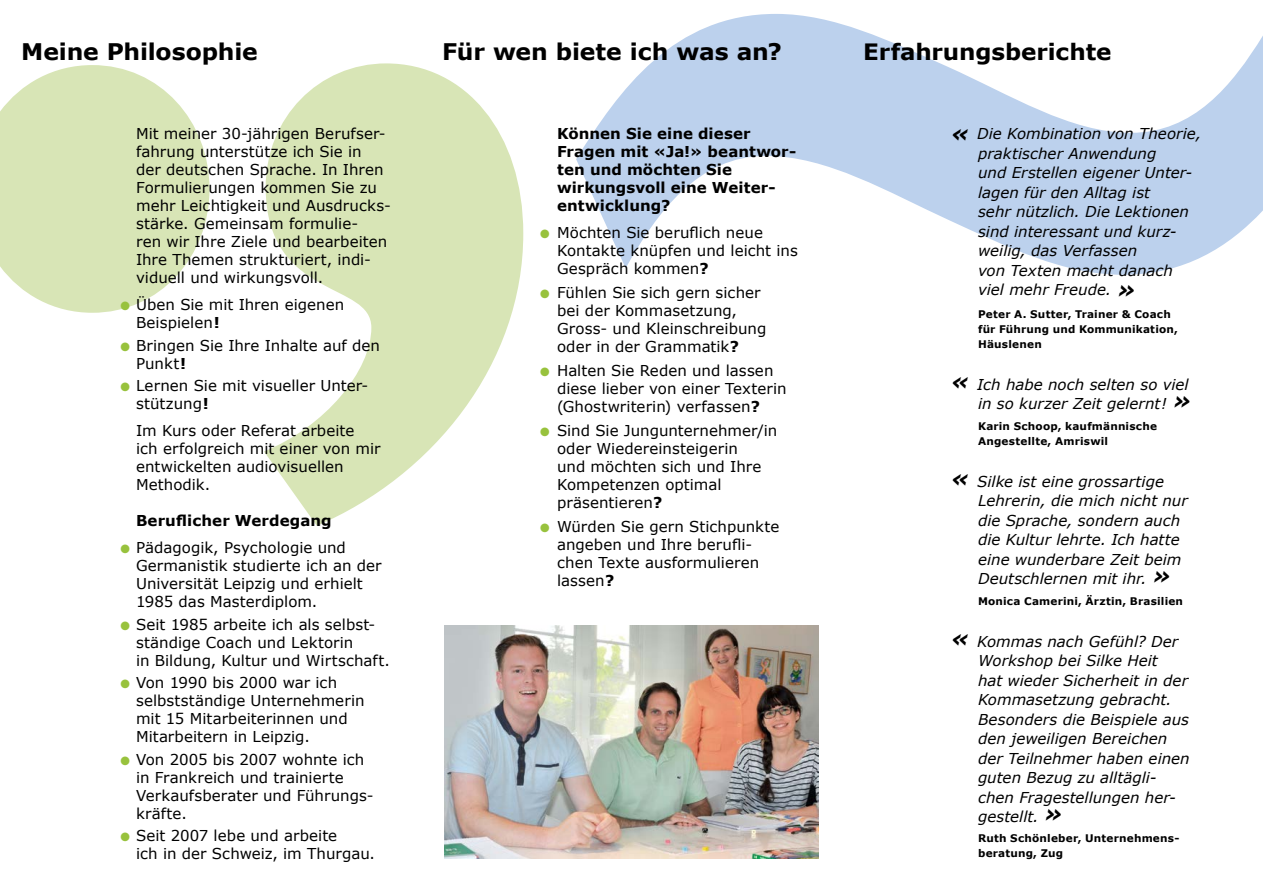
<style>
.page{position:relative;width:1263px;height:893px;background:#fff}
.page>*{position:absolute;margin:0;border:0;box-sizing:border-box;transform-origin:0 0}
.t1{font:700 22.8px "Verdana";letter-spacing:-.005em;color:#000}
.t2{font:700 22.5px "Verdana";letter-spacing:-.005em;color:#000}
.t3{font:15px/18px "Verdana";letter-spacing:.005em;color:#000}
.t4{font:italic 15px/19.5px "Verdana";color:#000}
.t5{font:700 15px/18px "Verdana";letter-spacing:.005em;color:#000}
.t6{font:12px "Zapf Dingbats ITC";color:#98c23d}
.t7{font:700 10.5px/15px "Verdana";letter-spacing:.02em;color:#000}
.s1{font-weight:700}
.s2{font-weight:700;font-size:22.5px}
</style>
<div class="page">
<svg style="left:0;top:65px;width:209px;height:248px;fill:#d8e5b6"></svg>
<svg style="left:264px;top:63px;width:259px;height:463px;fill:#d8e5b6"></svg>
<svg style="left:576px;top:14px;width:687px;height:261px;fill:#bcd1ed"></svg>
<img style="left:444px;top:625px;width:375px;height:234px">
<h1 class="t1" style="left:21px;top:36px;width:238px">Meine Philosophie</h1>
<h1 class="t1" style="left:442px;top:36px;width:341px">Für wen biete ich was an?</h1>
<h2 class="t2" style="left:863px;top:36px;width:250px">Erfahrungsberichte</h2>
<p class="t3" style="left:136px;top:124px;width:256px">Mit meiner 30-jährigen Berufser&shy;fahrung unterstütze ich Sie in<br>der deutschen Sprache. In Ihren<br>Formulierungen kommen Sie zu mehr Leichtigkeit und Ausdrucks&shy;stärke. Gemeinsam formulie-<br>ren wir Ihre Ziele und bearbeiten<br>Ihre Themen strukturiert, indi&shy;viduell und wirkungsvoll.</p>
<p class="t3" style="left:136px;top:295px;width:210px">Üben Sie mit Ihren eigenen<br>Beispielen<span class="s1">!</span></p>
<p class="t3" style="left:136px;top:336px;width:245px">Bringen Sie Ihre Inhalte auf den<br>Punkt<span class="s1">!</span></p>
<p class="t3" style="left:136px;top:376px;width:234px">Lernen Sie mit visueller Unter&shy;stützung<span class="s1">!</span></p>
<p class="t3" style="left:136px;top:421px;width:246px">Im Kurs oder Referat arbeite<br>ich erfolgreich mit einer von mir entwickelten audiovisuellen<br>Methodik.</p>
<p class="t5" style="left:136px;top:511px;width:197px">Beruflicher Werdegang</p>
<p class="t3" style="left:136px;top:538px;width:247px">Pädagogik, Psychologie und<br>Germanistik studierte ich an der<br>Universität Leipzig und erhielt<br>1985 das Masterdiplom.</p>
<p class="t3" style="left:136px;top:615px;width:255px">Seit 1985 arbeite ich als selbst&shy;ständige Coach und Lektorin<br>in Bildung, Kultur und Wirtschaft.</p>
<p class="t3" style="left:136px;top:673px;width:230px">Von 1990 bis 2000 war ich selbstständige Unternehmerin mit 15 Mitarbeiterinnen und<br>Mitarbeitern in Leipzig.</p>
<p class="t3" style="left:136px;top:750px;width:239px">Von 2005 bis 2007 wohnte ich in Frankreich und trainierte<br>Verkaufsberater und Führungs&shy;kräfte.</p>
<p class="t3" style="left:136px;top:826px;width:240px">Seit 2007 lebe und arbeite<br>ich in der Schweiz, im Thurgau.</p>
<p class="t6" style="left:120px;top:300px;width:11px">●</p>
<p class="t6" style="left:120px;top:341px;width:11px">●</p>
<p class="t6" style="left:120px;top:381px;width:11px">●</p>
<p class="t6" style="left:120px;top:543px;width:11px">●</p>
<p class="t6" style="left:120px;top:620px;width:11px">●</p>
<p class="t6" style="left:120px;top:678px;width:11px">●</p>
<p class="t6" style="left:120px;top:755px;width:11px">●</p>
<p class="t6" style="left:120px;top:831px;width:11px">●</p>
<p class="t6" style="left:540px;top:228px;width:11px">●</p>
<p class="t6" style="left:540px;top:288px;width:11px">●</p>
<p class="t6" style="left:540px;top:366px;width:11px">●</p>
<p class="t6" style="left:540px;top:426px;width:11px">●</p>
<p class="t6" style="left:540px;top:522px;width:11px">●</p>
<p class="t5" style="left:557px;top:124px;width:241px">Können Sie eine dieser<br>Fragen mit «Ja!» beantwor&shy;ten und möchten Sie wirkungsvoll eine Weiter&shy;entwicklung?</p>
<p class="t3" style="left:557px;top:223px;width:242px">Möchten Sie beruflich neue<br>Kontakte knüpfen und leicht ins<br>Gespräch kommen<span class="s1">?</span></p>
<p class="t3" style="left:557px;top:283px;width:211px">Fühlen Sie sich gern sicher bei der Kommasetzung,<br>Gross- und Kleinschreibung oder in der Grammatik<span class="s1">?</span></p>
<p class="t3" style="left:557px;top:361px;width:231px">Halten Sie Reden und lassen diese lieber von einer Texterin (Ghostwriterin) verfassen<span class="s1">?</span></p>
<p class="t3" style="left:557px;top:421px;width:222px">Sind Sie Jungunternehmer/in oder Wiedereinsteigerin<br>und möchten sich und Ihre<br>Kompetenzen optimal präsentieren<span class="s1">?</span></p>
<p class="t3" style="left:557px;top:517px;width:224px">Würden Sie gern Stichpunkte angeben und Ihre berufli&shy;chen Texte ausformulieren lassen<span class="s1">?</span></p>
<p class="t4" style="left:978px;top:124px;width:225px;text-indent:-28px"><span class="s2">«</span> Die Kombination von Theorie, praktischer Anwendung<br>und Erstellen eigener Unter&shy;lagen für den Alltag ist<br>sehr nützlich. Die Lektionen sind interessant und kurz&shy;weilig, das Verfassen<br>von Texten macht danach viel mehr Freude. <span class="s2">»</span></p>
<p class="t7" style="left:978px;top:306px;width:201px">Peter A. Sutter, Trainer &amp; Coach für Führung und Kommunikation,<br>Häuslenen</p>
<p class="t4" style="left:950px;top:375px;width:243px;text-align:right"><span class="s2">«</span> Ich habe noch selten so viel in so kurzer Zeit gelernt! <span class="s2">»</span></p>
<p class="t7" style="left:978px;top:418px;width:180px">Karin Schoop, kaufmännische<br>Angestellte, Amriswil</p>
<p class="t4" style="left:978px;top:471px;width:211px;text-indent:-28px"><span class="s2">«</span> Silke ist eine grossartige<br>Lehrerin, die mich nicht nur die Sprache, sondern auch die Kultur lehrte. Ich hatte eine wunderbare Zeit beim<br>Deutschlernen mit ihr. <span class="s2">»</span></p>
<p class="t7" style="left:978px;top:593px;width:207px">Monica Camerini, Ärztin, Brasilien</p>
<p class="t4" style="left:978px;top:631px;width:213px;text-indent:-28px"><span class="s2">«</span> Kommas nach Gefühl? Der<br>Workshop bei Silke Heit<br>hat wieder Sicherheit in der<br>Kommasetzung gebracht.<br>Besonders die Beispiele aus den jeweiligen Bereichen der Teilnehmer haben einen guten Bezug zu alltägli&shy;chen Fragestellungen her&shy;gestellt. <span class="s2">»</span></p>
<p class="t7" style="left:978px;top:831px;width:203px">Ruth Schönleber, Unternehmens&shy;beratung, Zug</p>
</div>
